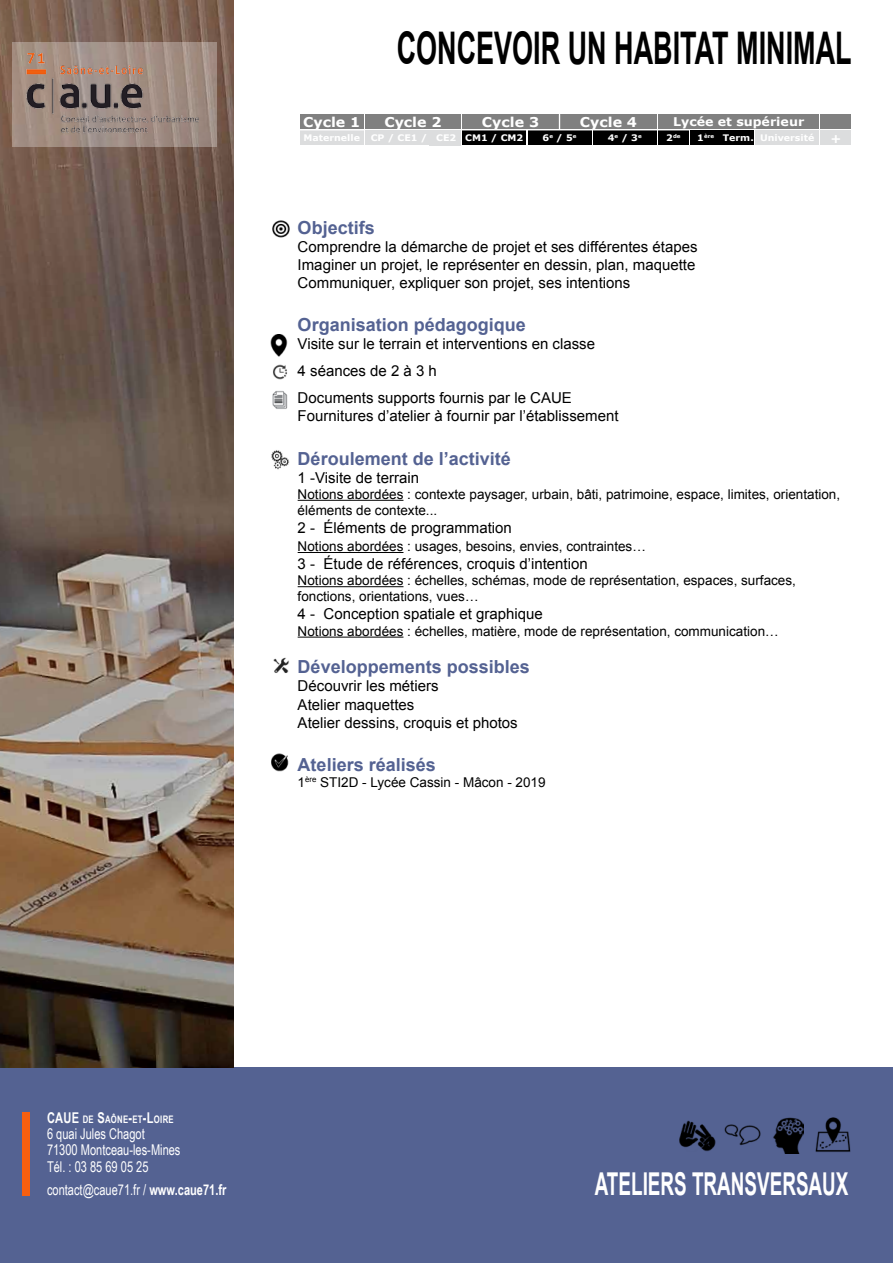
<style>
.page{position:relative;width:893px;height:1263px;background:#fff}
.page>*{position:absolute;margin:0;border:0;box-sizing:border-box;transform-origin:0 0}
.t1{font:700 45px "Arial";color:#000;scale:.6 1}
.t2{font:700 31.5px "Arial";color:#fff;scale:.6 1}
.t3{font:700 18px "Arial";color:#546292}
.t4{font:15px/18px "Arial";color:#000}
.t5{font:14.85px/16.2px "Arial Narrow";color:#fff;scale:.91 1}
.t6{font:13.5px/16.2px "Arial";color:#000}
.t7{font:700 13.5px "Verdana";color:#fff;scale:1.05 1}
.t8{font:700 12px "Verdana";color:#fff;scale:1.05 1}
.t9{font:700 10.35px "Arial Narrow";letter-spacing:.03em;color:#fff;scale:.91 1}
.t10{font:700 9px "Verdana";color:#fff;scale:1.05 1}
.t11{font:700 5.25px "Verdana";color:#fff;scale:1.05 1}
.s1{font-size:9px}
.s2{font-size:14.85px}
.s3{font-style:inherit}
.s4{font-weight:700}
</style>
<div class="page">
<div style="left:0;top:1067px;width:892px;height:196px;background:#546292"></div>
<div style="left:300px;top:131px;width:64px;height:14px;background:#dcddde"></div>
<div style="left:462px;top:131px;width:64px;height:14px;background:#000"></div>
<div style="left:528px;top:131px;width:63px;height:14px;background:#000"></div>
<div style="left:593px;top:131px;width:64px;height:14px;background:#000"></div>
<div style="left:658px;top:131px;width:31px;height:14px;background:#000"></div>
<div style="left:300px;top:114px;width:64px;height:15px;background:#808080"></div>
<div style="left:365px;top:114px;width:96px;height:15px;background:#808080"></div>
<div style="left:462px;top:114px;width:97px;height:15px;background:#808080"></div>
<div style="left:560px;top:114px;width:97px;height:15px;background:#808080"></div>
<div style="left:658px;top:114px;width:161px;height:15px;background:#808080"></div>
<div style="left:821px;top:114px;width:30px;height:15px;background:#808080"></div>
<div style="left:690px;top:131px;width:31px;height:14px;background:#000"></div>
<div style="left:723px;top:131px;width:31px;height:14px;background:#000"></div>
<div style="left:22px;top:1112px;width:8px;height:83px;background:#f75f0f"></div>
<img style="left:679px;top:1120px;width:37px;height:31px">
<img style="left:724px;top:1124px;width:37px;height:21px">
<img style="left:815px;top:1117px;width:36px;height:35px">
<img style="left:773px;top:1117px;width:30px;height:37px">
<img style="left:272px;top:220px;width:18px;height:18px">
<div style="left:755px;top:131px;width:64px;height:14px;background:#dcddde"></div>
<div style="left:821px;top:131px;width:30px;height:14px;background:#dcddde"></div>
<div style="left:365px;top:131px;width:68px;height:14px;background:#dcddde"></div>
<div style="left:429px;top:130px;width:32px;height:15px;background:#dcddde"></div>
<img style="left:271px;top:450px;width:19px;height:20px">
<img style="left:271px;top:753px;width:18px;height:18px">
<img style="left:270px;top:335px;width:18px;height:21px">
<img style="left:273px;top:364px;width:14px;height:16px">
<img style="left:272px;top:391px;width:16px;height:18px">
<img style="left:273px;top:657px;width:16px;height:16px">
<hr style="left:298px;top:500px;width:105px;height:1px;background:#000">
<hr style="left:298px;top:552px;width:105px;height:1px;background:#000">
<hr style="left:298px;top:586px;width:105px;height:1px;background:#000">
<hr style="left:298px;top:637px;width:105px;height:1px;background:#000">
<img style="left:0;top:0;width:233px;height:1067px">
<svg style="left:13px;top:43px;width:204px;height:104px;fill:#a18d83"></svg>
<img style="left:21px;top:46px;width:188px;height:90px">
<h1 class="t1" style="left:397px;top:19px;width:760px">Concevoir un habitat minimal</h1>
<p class="t7" style="left:303px;top:113px;width:56px">Cycle 1</p>
<p class="t7" style="left:384px;top:113px;width:56px">Cycle 2</p>
<p class="t7" style="left:482px;top:113px;width:56px">Cycle 3</p>
<p class="t7" style="left:580px;top:113px;width:56px">Cycle 4</p>
<p class="t8" style="left:673px;top:114px;width:126px">Lycée et supérieur</p>
<p class="t10" style="left:697px;top:132px;width:55px">1<sup>ère</sup> Term.</p>
<p class="t10" style="left:371px;top:132px;width:83px">CP / CE1 / CE2</p>
<p class="t10" style="left:760px;top:132px;width:53px">Université</p>
<p class="t8" style="left:830px;top:130px;width:12px">+</p>
<p class="t10" style="left:304px;top:132px;width:55px">Maternelle</p>
<p class="t10" style="left:465px;top:132px;width:57px">CM1 / CM2</p>
<p class="t10" style="left:543px;top:132px;width:34px">6<sup>e</sup> / 5<sup>e</sup></p>
<p class="t10" style="left:608px;top:132px;width:34px">4<sup>e</sup> / 3<sup>e</sup></p>
<p class="t11" style="left:666px;top:133px;width:15px"><span class="s1">2</span>de</p>
<p class="t3" style="left:298px;top:216px;width:79px">Objectifs</p>
<p class="t4" style="left:298px;top:238px;width:401px">Comprendre la démarche de projet et ses différentes étapes<br>Imaginer un projet, le représenter en dessin, plan, maquette<br>Communiquer, expliquer son projet, ses intentions</p>
<p class="t3" style="left:298px;top:313px;width:230px">Organisation pédagogique</p>
<p class="t4" style="left:298px;top:331px;width:299px;line-height:27px">Visite sur le terrain et interventions en classe<br>4 séances de 2 à 3 h<br>Documents supports fournis par le CAUE</p>
<p class="t4" style="left:298px;top:407px;width:322px">Fournitures d’atelier à fournir par l’établissement</p>
<p class="t3" style="left:298px;top:446px;width:215px">Déroulement de l’activité</p>
<p class="t4" style="left:298px;top:468px;width:123px">1 -Visite de terrain</p>
<p class="t6" style="left:298px;top:486px;width:544px">Notions abordées : contexte paysager, urbain, bâti, patrimoine, espace, limites, orientation, éléments de contexte...</p>
<p class="t4" style="left:298px;top:519px;width:216px">2 - éléments de programmation</p>
<p class="t6" style="left:298px;top:538px;width:350px">Notions abordées : usages, besoins, envies, contraintes…</p>
<p class="t4" style="left:298px;top:555px;width:292px">3 - étude de références, croquis d’intention</p>
<p class="t6" style="left:298px;top:573px;width:500px">Notions abordées : échelles, schémas, mode de représentation, espaces, surfaces, fonctions, orientations, vues…</p>
<p class="t4" style="left:298px;top:605px;width:247px">4 - Conception spatiale et graphique</p>
<p class="t6" style="left:298px;top:623px;width:482px">Notions abordées : échelles, matière, mode de représentation, communication…</p>
<p class="t3" style="left:298px;top:655px;width:234px">Développements possibles</p>
<p class="t4" style="left:298px;top:677px;width:222px">Découvrir les métiers<br>Atelier maquettes<br>Atelier dessins, croquis et photos</p>
<p class="t3" style="left:298px;top:752px;width:140px">Ateliers réalisés</p>
<p class="t6" style="left:298px;top:774px;width:249px">1<sup>ère</sup> STI2D - Lycée Cassin - Mâcon - 2019</p>
<p class="t9" style="left:47px;top:1111px;width:140px"><span class="s2">CAUE</span> DE <span class="s2">S</span>AÔNE<span class="s2">-</span>ET<span class="s2">-L</span>OIRE</p>
<p class="t5" style="left:47px;top:1125px;width:148px"><span class="s3">6</span> quai Jules Chagot<br><span class="s3">71300</span> Montceau-les-Mines<br>Tél. <span class="s3">: 03 85 69 05 25</span></p>
<p class="t5" style="left:47px;top:1181px;width:199px">contact@caue71.fr / <span class="s4">www.caue71.fr</span></p>
<h2 class="t2" style="left:595px;top:1163px;width:424px">Ateliers transversaux</h2>
</div>
